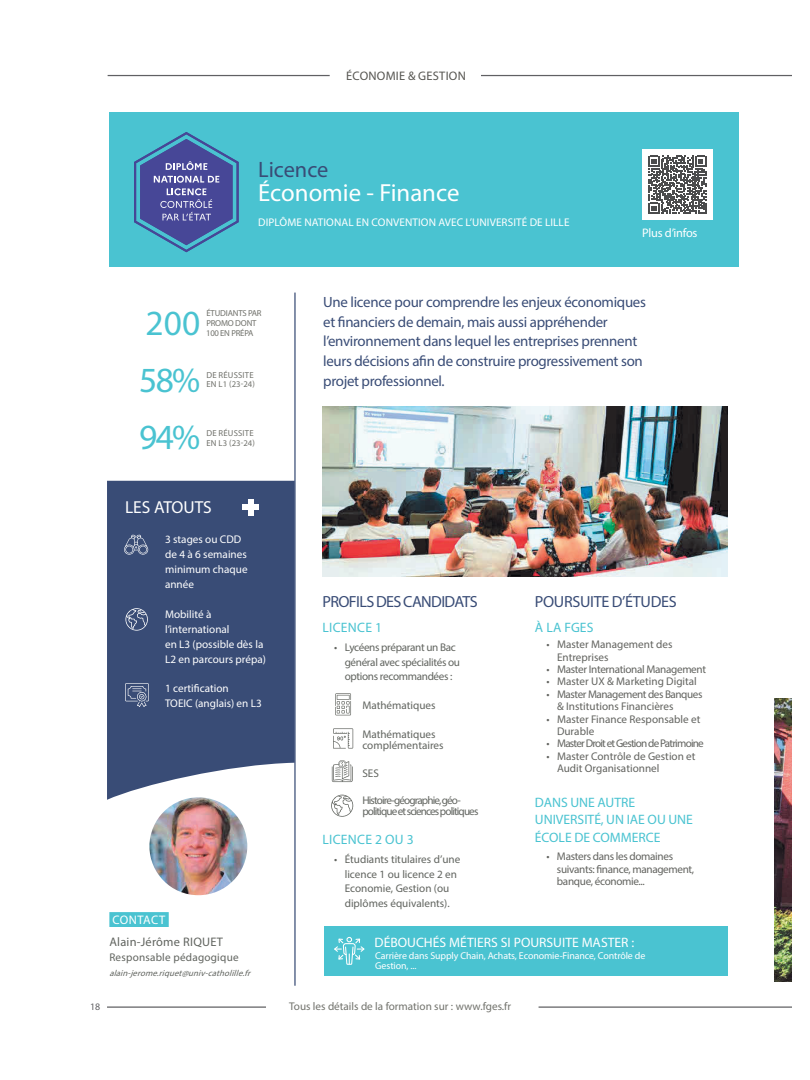
<style>
.page{position:relative;width:810px;height:1080px;background:#fff}
.page>*{position:absolute;margin:0;border:0;box-sizing:border-box;transform-origin:0 0}
.t1{font:35.5px "Myriad Pro";letter-spacing:-.025em;color:#4ac3d1}
.t2{font:24.88px "Myriad Pro";color:#fff}
.t3{font:22.38px "Myriad Pro";color:#394c76}
.t4{font:17.38px "Myriad Pro";color:#fff}
.t5{font:16.12px "Myriad Pro";letter-spacing:-.04em;color:#394c76}
.t6{font:16.12px "Myriad Pro";letter-spacing:-.02em;color:#394c76}
.t7{font:14.88px/19.9px "Myriad Pro";letter-spacing:-.02em;color:#394c76}
.t8{font:13.62px/17.4px "Myriad Pro";color:#4ac3d1}
.t9{font:13.62px "Myriad Pro";color:#fff}
.t10{font:13.62px "Myriad Pro";letter-spacing:.02em;color:#4ac3d1}
.t11{font:12.38px "Myriad Pro";letter-spacing:.02em;color:#61645f}
.t12{font:12.38px "Myriad Pro";letter-spacing:.02em;color:#565551}
.t13{font:12.38px "Myriad Pro";letter-spacing:-.02em;color:#fff}
.t14{font:12.38px "Myriad Pro";letter-spacing:.03em;color:#fff}
.t15{font:11.12px/14.9px "Myriad Pro";color:#fff}
.t16{font:11.12px/12.4px "Myriad Pro";letter-spacing:-.01em;color:#62635f}
.t17{font:11.12px/14.9px "Myriad Pro";color:#61645f}
.t18{font:11.12px/12.4px "Myriad Pro";letter-spacing:-.03em;color:#62635f}
.t19{font:11.12px/14.9px "Myriad Pro";letter-spacing:-.03em;color:#61645f}
.t20{font:11.12px/11.1px "Myriad Pro";letter-spacing:-.08em;color:#61645f}
.t21{font:11.12px/12.4px "Myriad Pro";letter-spacing:-.035em;color:#62635f}
.t22{font:11.12px "Myriad Pro";color:#71726c}
.t23{font:11.12px "Myriad Pro";letter-spacing:-.07em;color:#62635f}
.t24{font:11.12px "Myriad Pro";letter-spacing:.02em;color:#61645f}
.t25{font:9.88px/9.9px "Myriad Pro";letter-spacing:-.01em;color:#fff}
.t26{font:9.88px "Myriad Pro";color:#606063}
.t27{font:italic 8.62px "Myriad Pro";color:#61645f}
.t28{font:8.62px/9.9px "Myriad Pro";letter-spacing:.02em;color:#71726c}
.t29{font:8.62px/9.9px "Myriad Pro";letter-spacing:-.02em;color:#71726c}
.t30{font:8.62px "Myriad Pro";color:#71726c}
</style>
<div class="page">
<img style="left:774px;top:698px;width:18px;height:284px">
<div style="left:324px;top:927px;width:403px;height:49px;background:#4ac3d1"></div>
<div style="left:109px;top:113px;width:630px;height:154px;background:#4ac3d1"></div>
<hr style="left:294px;top:293px;width:2px;height:693px;background:#394c76">
<svg style="left:107px;top:481px;width:188px;height:319px;background:#485980"></svg>
<img style="left:322px;top:407px;width:405px;height:170px">
<div style="left:109px;top:912px;width:60px;height:15px;background:#4ac3d1"></div>
<div style="left:642px;top:149px;width:71px;height:71px;background:#fff"></div>
<svg style="left:649px;top:156px;width:57px;height:58px"></svg>
<img style="left:149px;top:797px;width:98px;height:98px;border-radius:50%">
<svg style="left:335px;top:693px;width:16px;height:22px"></svg>
<svg style="left:332px;top:760px;width:21px;height:22px"></svg>
<svg style="left:333px;top:728px;width:20px;height:21px"></svg>
<svg style="left:331px;top:795px;width:22px;height:22px"></svg>
<div style="left:243px;top:504px;width:16px;height:6px;background:#fff"></div>
<div style="left:248px;top:499px;width:6px;height:16px;background:#fff"></div>
<svg style="left:134px;top:132px;width:105px;height:120px"></svg>
<svg style="left:125px;top:608px;width:23px;height:23px"></svg>
<svg style="left:125px;top:683px;width:24px;height:24px"></svg>
<svg style="left:124px;top:534px;width:25px;height:21px"></svg>
<svg style="left:334px;top:936px;width:31px;height:29px"></svg>
<hr style="left:539px;top:1006px;width:253px;height:2px;background:#606063">
<hr style="left:107px;top:1006px;width:159px;height:2px;background:#606063">
<hr style="left:108px;top:75px;width:222px;height:1px;background:#606063">
<hr style="left:481px;top:75px;width:311px;height:1px;background:#606063">
<p class="t12" style="left:346px;top:71px;width:121px">ÉCONOMIE &amp; GESTION</p>
<h3 class="t3" style="left:258px;top:161px;width:72px">Licence</h3>
<h2 class="t2" style="left:258px;top:184px;width:203px">Économie - Finance</h2>
<p class="t15" style="left:258px;top:216px;width:313px">DIPLÔME NATIONAL EN CONVENTION AVEC L’UNIVERSITÉ DE LILLE</p>
<p class="t13" style="left:642px;top:228px;width:57px">Plus d’infos</p>
<h1 class="t1" style="left:146px;top:309px;width:56px">200</h1>
<p class="t29" style="left:206px;top:308px;width:57px">ÉTUDIANTS PAR<br>PROMO DONT<br>100 EN PRÉPA</p>
<p class="t28" style="left:206px;top:370px;width:49px">DE RÉUSSITE</p>
<h1 class="t1" style="left:139px;top:366px;width:62px">58%</h1>
<p class="t30" style="left:206px;top:381px;width:50px">EN L1 (23-24)</p>
<h1 class="t1" style="left:139px;top:424px;width:62px">94%</h1>
<p class="t28" style="left:206px;top:429px;width:50px">DE RÉUSSITE<br>EN L3 (23-24)</p>
<p class="t4" style="left:125px;top:501px;width:88px">LES ATOUTS</p>
<p class="t15" style="left:165px;top:533px;width:84px">3 stages ou CDD de 4 à 6 semaines minimum chaque année</p>
<p class="t15" style="left:165px;top:607px;width:102px">Mobilité à l’international<br>en L3 (possible dès la<br>L2 en parcours prépa)</p>
<p class="t15" style="left:165px;top:682px;width:98px">1 certification<br>TOEIC (anglais) en L3</p>
<p class="t14" style="left:112px;top:915px;width:54px">CONTACT</p>
<p class="t11" style="left:109px;top:937px;width:115px">Alain-Jérôme RIQUET</p>
<p class="t24" style="left:109px;top:953px;width:131px">Responsable pédagogique</p>
<p class="t27" style="left:109px;top:970px;width:144px">alain-jerome.riquet@univ-catholille.fr</p>
<p class="t26" style="left:90px;top:1003px;width:12px">18</p>
<p class="t7" style="left:323px;top:293px;width:324px">Une licence pour comprendre les enjeux économiques et financiers de demain, mais aussi appréhender l’environnement dans lequel les entreprises prennent leurs décisions afin de construire progressivement son projet professionnel.</p>
<p class="t5" style="left:323px;top:596px;width:157px">PROFILS DES CANDIDATS</p>
<p class="t10" style="left:323px;top:623px;width:61px">LICENCE 1</p>
<p class="t19" style="left:345px;top:640px;width:117px;text-indent:-11px">• Lycéens préparant un Bac général avec spécialités ou options recommandées :</p>
<p class="t17" style="left:362px;top:698px;width:75px">Mathématiques</p>
<p class="t17" style="left:362px;top:729px;width:83px;line-height:11.1px">Mathématiques complémentaires</p>
<p class="t17" style="left:362px;top:766px;width:18px">SES</p>
<p class="t20" style="left:362px;top:795px;width:118px">Histoire-géographie,géo&shy;politique et sciences politiques</p>
<p class="t10" style="left:323px;top:835px;width:93px">LICENCE 2 OU 3</p>
<p class="t17" style="left:345px;top:852px;width:117px;text-indent:-11px">• Étudiants titulaires d’une licence 1 ou licence 2 en<br>Economie, Gestion (ou diplômes équivalents).</p>
<p class="t6" style="left:535px;top:596px;width:143px">POURSUITE D’ÉTUDES</p>
<p class="t8" style="left:535px;top:620px;width:60px">À LA FGES</p>
<p class="t16" style="left:557px;top:639px;width:117px;text-indent:-11px">• Master Management des<br>Entreprises</p>
<p class="t18" style="left:547px;top:664px;width:161px">• Master International Management</p>
<p class="t16" style="left:547px;top:676px;width:152px">• Master UX &amp; Marketing Digital</p>
<p class="t21" style="left:557px;top:689px;width:147px;text-indent:-11px">• Master Management des Banques &amp; Institutions Financières</p>
<p class="t16" style="left:557px;top:713px;width:145px;text-indent:-11px">• Master Finance Responsable et<br>Durable</p>
<p class="t23" style="left:547px;top:740px;width:159px">• Master Droit et Gestion de Patrimoine</p>
<p class="t16" style="left:557px;top:751px;width:140px;text-indent:-11px">• Master Contrôle de Gestion et<br>Audit Organisationnel</p>
<p class="t8" style="left:535px;top:795px;width:160px">DANS UNE AUTRE<br>UNIVERSITÉ, UN IAE OU UNE<br>ÉCOLE DE COMMERCE</p>
<p class="t18" style="left:557px;top:851px;width:139px;text-indent:-11px">• Masters dans les domaines suivants: finance, management, banque, économie...</p>
<p class="t9" style="left:375px;top:937px;width:261px">DÉBOUCHÉS MÉTIERS SI POURSUITE MASTER :</p>
<p class="t25" style="left:375px;top:951px;width:272px">Carrière dans Supply Chain, Achats, Economie-Finance, Contrôle de<br>Gestion, ...</p>
<p class="t22" style="left:289px;top:1002px;width:224px">Tous les détails de la formation sur : www.fges.fr</p>
</div>
